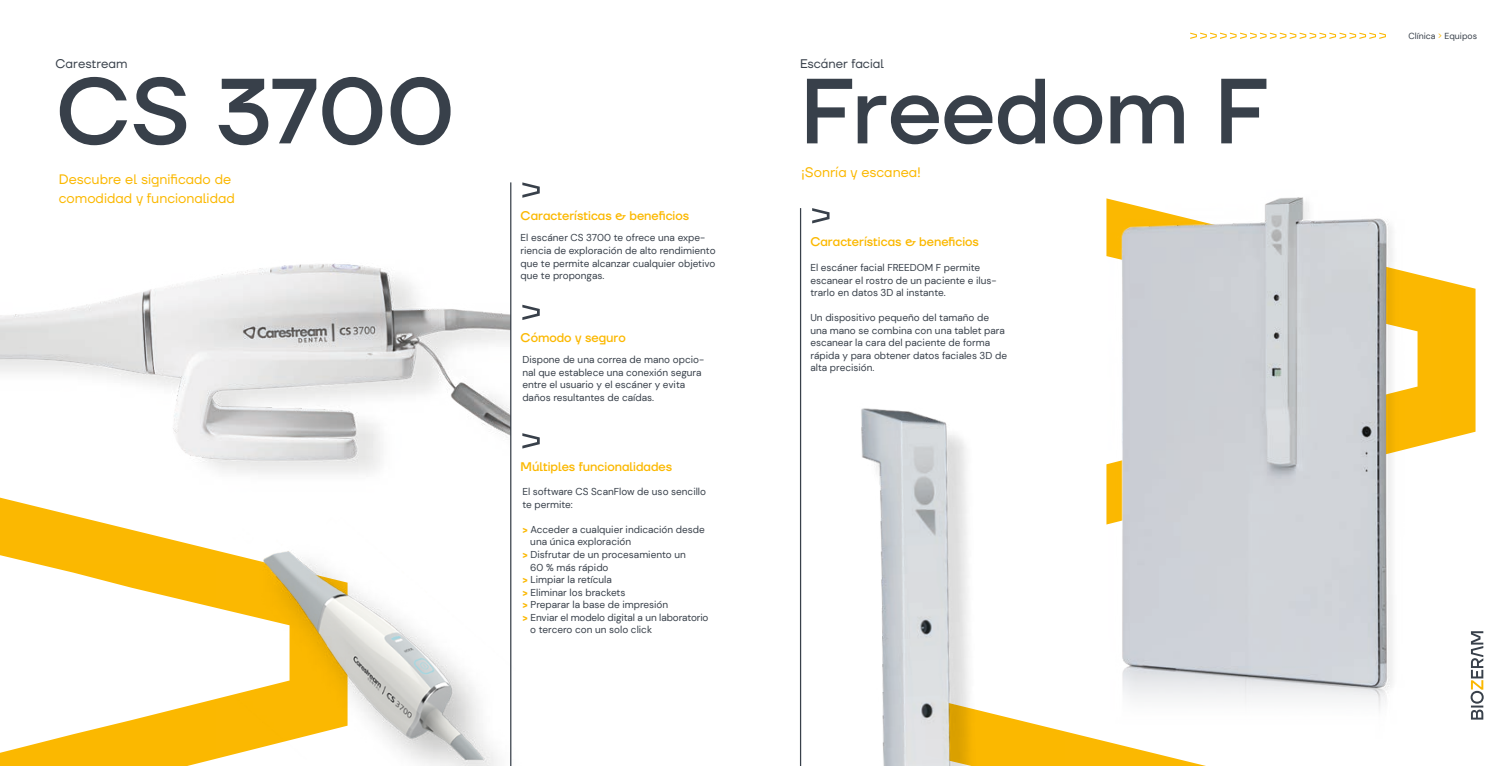
<style>
.page{position:relative;width:1510px;height:766px;background:#fff}
.page>*{position:absolute;margin:0;border:0;box-sizing:border-box;transform-origin:0 0}
.t1{font:500 92.25px "TT Firs Neue";color:#38404a}
.t2{font:13.75px/18.8px "TT Firs Neue";color:#fbb800}
.t3{font:500 12.5px "TT Firs Neue";color:#fbb800}
.t4{font:12.5px "TT Firs Neue";color:#38404a}
.t5{font:10px/12.5px "DM Sans";color:#38404a}
.t6{font:8.75px "DM Sans";color:#38404a}
.s1{font-family:"TT Firs Neue";font-weight:700;color:#fbb800}
.s2{color:#fbb800}
</style>
<div class="page">
<svg style="left:1470px;top:631px;width:13px;height:88px"></svg>
<div style="left:1440px;top:280px;width:35px;height:161px;background:#fbb800"></div>
<svg style="left:1029px;top:722px;width:36px;height:43px;background:#fbc01e"></svg>
<img style="left:801px;top:324px;width:228px;height:441px">
<svg style="left:0;top:563px;width:216px;height:202px"></svg>
<img style="left:216px;top:470px;width:296px;height:295px">
<hr style="left:800px;top:208px;width:1px;height:557px;background:#38404a">
<svg style="left:522px;top:182px;width:18px;height:16px"></svg>
<svg style="left:812px;top:208px;width:17px;height:15px"></svg>
<svg style="left:522px;top:304px;width:18px;height:16px"></svg>
<svg style="left:522px;top:433px;width:18px;height:15px"></svg>
<img style="left:0;top:263px;width:510px;height:300px">
<img style="left:1065px;top:197px;width:375px;height:568px">
<hr style="left:510px;top:182px;width:1px;height:583px;background:#38404a">
<svg style="left:1190px;top:33px;width:195px;height:6px"></svg>
<p class="t4" style="left:56px;top:55px;width:73px">Carestream</p>
<p class="t4" style="left:800px;top:55px;width:85px">Escáner facial</p>
<p class="t1" style="left:56px;top:48px;width:400px">CS 3700</p>
<p class="t2" style="left:59px;top:169px;width:178px">Descubre el significado de comodidad y funcionalidad</p>
<p class="t3" style="left:520px;top:207px;width:170px">Características &amp; beneficios</p>
<p class="t5" style="left:520px;top:231px;width:196px">El escáner CS 3700 te ofrece una expe&shy;riencia de exploración de alto rendimiento que te permite alcanzar cualquier objetivo que te propongas.</p>
<p class="t3" style="left:520px;top:329px;width:107px">Cómodo y seguro</p>
<p class="t5" style="left:522px;top:353px;width:183px">Dispone de una correa de mano opcio&shy;nal que establece una conexión segura entre el usuario y el escáner y evita daños resultantes de caídas.</p>
<p class="t3" style="left:520px;top:457px;width:153px">Múltiples funcionalidades</p>
<p class="t5" style="left:522px;top:485px;width:185px">El software CS ScanFlow de uso sencillo te permite:</p>
<p class="t5" style="left:522px;top:523px;width:184px"><span class="s1">&gt;</span> Acceder a cualquier indicación desde</p>
<p class="t5" style="left:530px;top:535px;width:102px">una única exploración</p>
<p class="t5" style="left:522px;top:548px;width:165px"><span class="s1">&gt;</span> Disfrutar de un procesamiento un</p>
<p class="t5" style="left:530px;top:560px;width:80px">60 % más rápido</p>
<p class="t5" style="left:522px;top:573px;width:91px"><span class="s1">&gt;</span> Limpiar la retícula</p>
<p class="t5" style="left:522px;top:585px;width:105px"><span class="s1">&gt;</span> Eliminar los brackets</p>
<p class="t5" style="left:522px;top:598px;width:147px"><span class="s1">&gt;</span> Preparar la base de impresión</p>
<p class="t5" style="left:522px;top:610px;width:188px"><span class="s1">&gt;</span> Enviar el modelo digital a un laboratorio</p>
<p class="t5" style="left:530px;top:623px;width:123px">o tercero con un solo click</p>
<p class="t1" style="left:800px;top:48px;width:469px">Freedom F</p>
<p class="t2" style="left:801px;top:163px;width:121px">¡Sonría y escanea!</p>
<p class="t3" style="left:810px;top:233px;width:170px">Características &amp; beneficios</p>
<p class="t5" style="left:810px;top:261px;width:171px">El escáner facial FREEDOM F permite</p>
<p class="t5" style="left:810px;top:274px;width:188px">escanear el rostro de un paciente e ilus&shy;trarlo en datos 3D al instante.</p>
<p class="t5" style="left:810px;top:311px;width:198px">Un dispositivo pequeño del tamaño de una mano se combina con una tablet para escanear la cara del paciente de forma rápida y para obtener datos faciales 3D de alta precisión.</p>
<p class="t6" style="left:1408px;top:30px;width:70px">Clínica <span class="s2">&gt;</span> Equipos</p>
</div>
